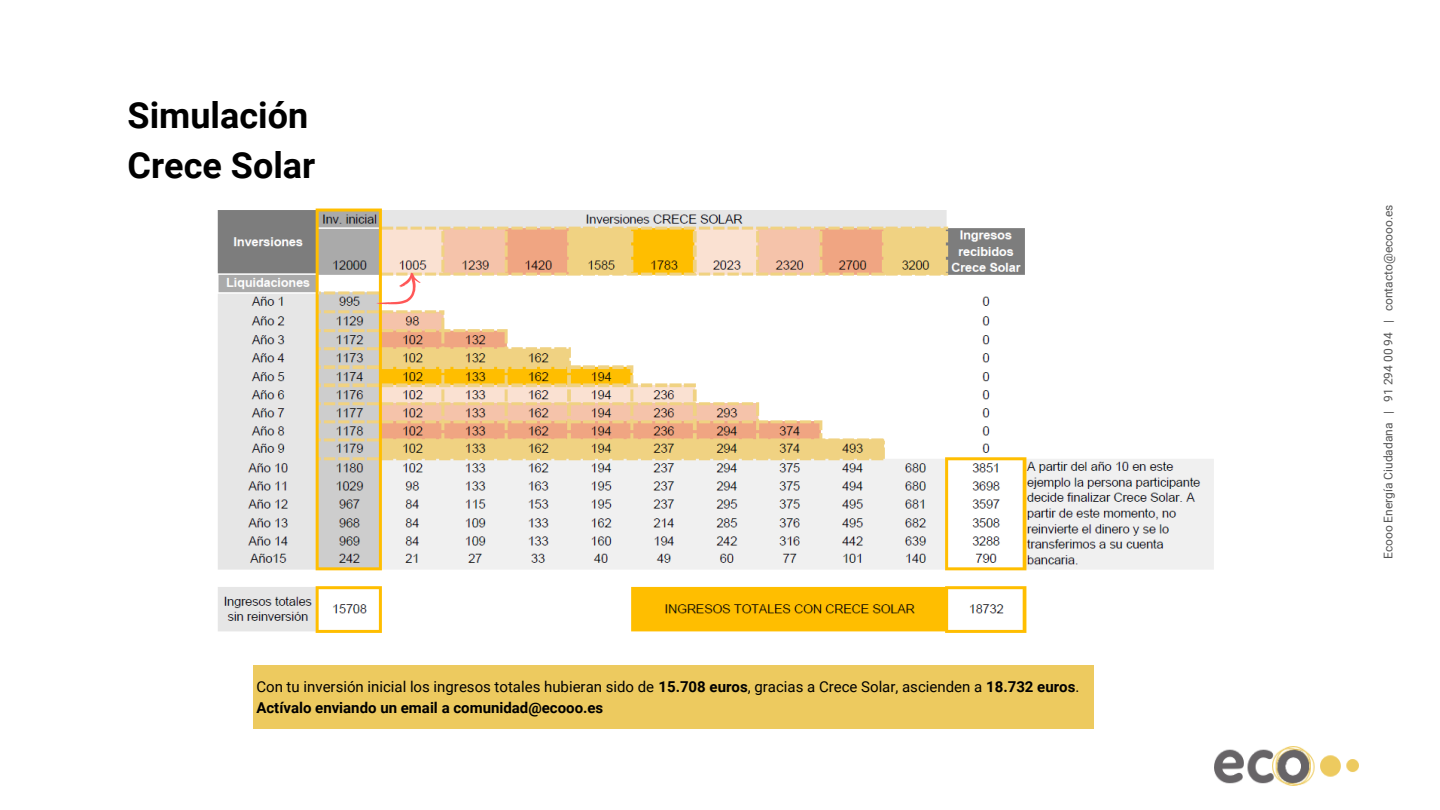
<style>
.page{position:relative;width:1440px;height:810px;background:#fff}
.page>*{position:absolute;margin:0;border:0;box-sizing:border-box;transform-origin:0 0}
.t1{font:700 36px/50.2px "Roboto";color:#000}
.t2{font:15px/21px "Roboto";color:#000}
.t3{font:12px "Roboto";color:#545454}
.s1{font-weight:700}
</style>
<div class="page">
<img style="left:1215px;top:746px;width:144px;height:39px">
<div style="left:253px;top:665px;width:840px;height:64px;background:#edca5f"></div>
<img style="left:217px;top:208px;width:997px;height:425px">
<svg style="left:377px;top:273px;width:44px;height:31px"></svg>
<p class="t1" style="left:128px;top:90px;width:189px">Simulación<br>Crece Solar</p>
<p class="t2" style="left:256px;top:676px;width:825px">Con tu inversión inicial los ingresos totales hubieran sido de <span class="s1">15.708 euros</span>, gracias a Crece Solar, ascienden a <span class="s1">18.732 euros</span>.<br><span class="s1">Actívalo enviando un email a comunidad@ecooo.es</span></p>
<h2 class="t3" style="left:1381px;top:559px;width:356px;rotate:-90deg">Ecooo Energía Ciudadana | 91 294 00 94 | contacto@ecooo.es</h2>
</div>
